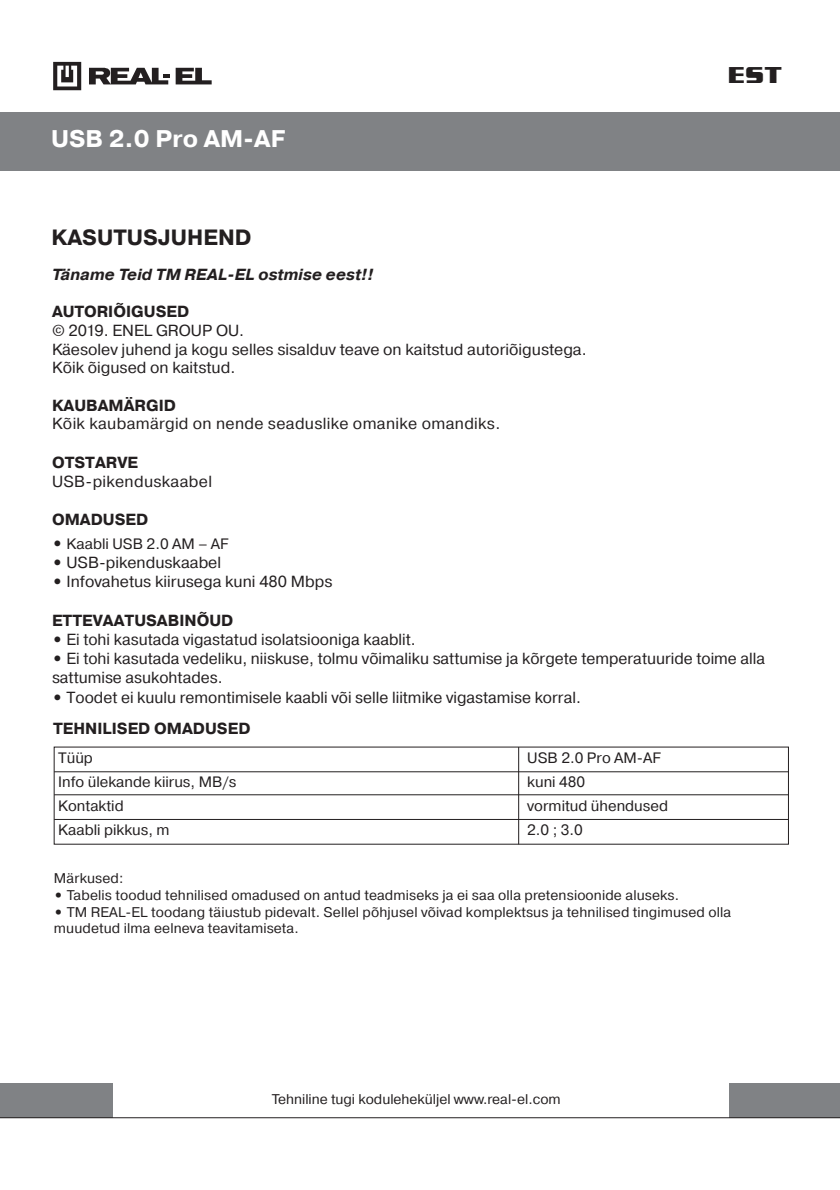
<style>
.page{position:relative;width:840px;height:1190px;background:#fff}
.page>*{position:absolute;margin:0;border:0;box-sizing:border-box;transform-origin:0 0}
.t1{font:700 24px "Pragmatica";color:#fff}
.t2{font:700 22.8px "Enter Sansman";color:#231f20;scale:1.19 1}
.t3{font:700 22px "Pragmatica";color:#231f20}
.t4{font:16px/18.8px "Pragmatica";color:#231f20}
.t5{font:700 16px "Pragmatica";color:#231f20}
.t6{font:16px "Pragmatica";letter-spacing:.02em;color:#231f20}
.t7{font:italic 700 16px "Pragmatica";letter-spacing:.005em;color:#231f20}
.t8{font:15px/24px "Pragmatica";color:#231f20}
.t9{font:14px/16.8px "Pragmatica";letter-spacing:.01em;color:#231f20}
.s1{font-weight:700;font-size:16px}
.s2{font-weight:700}
</style>
<div class="page">
<hr style="left:518px;top:747px;width:1px;height:97px;background:#231f20">
<hr style="left:54px;top:771px;width:735px;height:1px;background:#231f20">
<hr style="left:54px;top:794px;width:735px;height:1px;background:#231f20">
<hr style="left:54px;top:819px;width:735px;height:1px;background:#231f20">
<svg style="left:176px;top:68px;width:36px;height:16px"></svg>
<svg style="left:89px;top:67px;width:81px;height:17px"></svg>
<svg style="left:53px;top:62px;width:28px;height:28px"></svg>
<div style="left:730px;top:1084px;width:110px;height:34px;background:#808285"></div>
<div style="left:0;top:1084px;width:113px;height:34px;background:#808285"></div>
<div style="left:0;top:112px;width:840px;height:59px;background:#808285"></div>
<hr style="left:0;top:1117px;width:840px;height:1px;background:#231f20">
<h1 class="t1" style="left:51px;top:124px;width:236px">USB 2.0 Pro AM-AF</h1>
<h2 class="t2" style="left:728px;top:62px;width:47px">EST</h2>
<h3 class="t3" style="left:51px;top:223px;width:202px">KASUTUSJUHEND</h3>
<p class="t7" style="left:52px;top:264px;width:323px">Täname Teid TM REAL-EL ostmise eest!!</p>
<p class="t5" style="left:52px;top:301px;width:139px">AUTORIÕIGUSED</p>
<p class="t4" style="left:52px;top:321px;width:536px">© 2019. ENEL GROUP OU.<br>Käesolev juhend ja kogu selles sisalduv teave on kaitstud autoriõigustega.<br>Kõik õigused on kaitstud.</p>
<p class="t5" style="left:52px;top:395px;width:126px">KAUBAMÄRGID</p>
<p class="t6" style="left:52px;top:414px;width:450px">Kõik kaubamärgid on nende seaduslike omanike omandiks.</p>
<p class="t5" style="left:52px;top:452px;width:88px">OTSTARVE</p>
<p class="t6" style="left:52px;top:471px;width:162px">USB-pikenduskaabel</p>
<p class="t5" style="left:52px;top:509px;width:98px">OMADUSED</p>
<p class="t8" style="left:52px;top:532px;width:178px"><span class="s1">•</span> Kaabli USB 2.0 AM – AF</p>
<p class="t4" style="left:52px;top:554px;width:171px"><span class="s2">•</span> USB-pikenduskaabel</p>
<p class="t4" style="left:52px;top:573px;width:282px"><span class="s2">•</span> Infovahetus kiirusega kuni 480 Mbps</p>
<p class="t5" style="left:52px;top:610px;width:183px">ETTEVAATUSABINÕUD</p>
<p class="t4" style="left:52px;top:630px;width:365px"><span class="s2">•</span> Ei tohi kasutada vigastatud isolatsiooniga kaablit.</p>
<p class="t4" style="left:52px;top:649px;width:715px"><span class="s2">•</span> Ei tohi kasutada vedeliku, niiskuse, tolmu võimaliku sattumise ja kõrgete temperatuuride toime alla sattumise asukohtades.</p>
<p class="t4" style="left:52px;top:688px;width:530px"><span class="s2">•</span> Toodet ei kuulu remontimisele kaabli või selle liitmike vigastamise korral.</p>
<p class="t5" style="left:53px;top:718px;width:199px">TEHNILISED OMADUSED</p>
<p class="t8" style="left:58px;top:746px;width:180px">Tüüp<br>Info ülekande kiirus, MB/s<br>Kontaktid<br>Kaabli pikkus, m</p>
<p class="t8" style="left:527px;top:746px;width:142px">USB 2.0 Pro AM-AF kuni 480<br>vormitud ühendused<br>2.0 ; 3.0</p>
<p class="t9" style="left:54px;top:870px;width:71px">Märkused:</p>
<p class="t9" style="left:54px;top:887px;width:627px"><span class="s2">•</span> Tabelis toodud tehnilised omadused on antud teadmiseks ja ei saa olla pretensioonide aluseks.</p>
<p class="t9" style="left:54px;top:904px;width:679px"><span class="s2">•</span> ТМ REAL-EL toodang täiustub pidevalt. Sellel põhjusel võivad komplektsus ja tehnilised tingimused olla muudetud ilma eelneva teavitamiseta.</p>
<p class="t9" style="left:272px;top:1091px;width:291px">Tehniline tugi koduleheküljel www.real-el.com</p>
</div>
